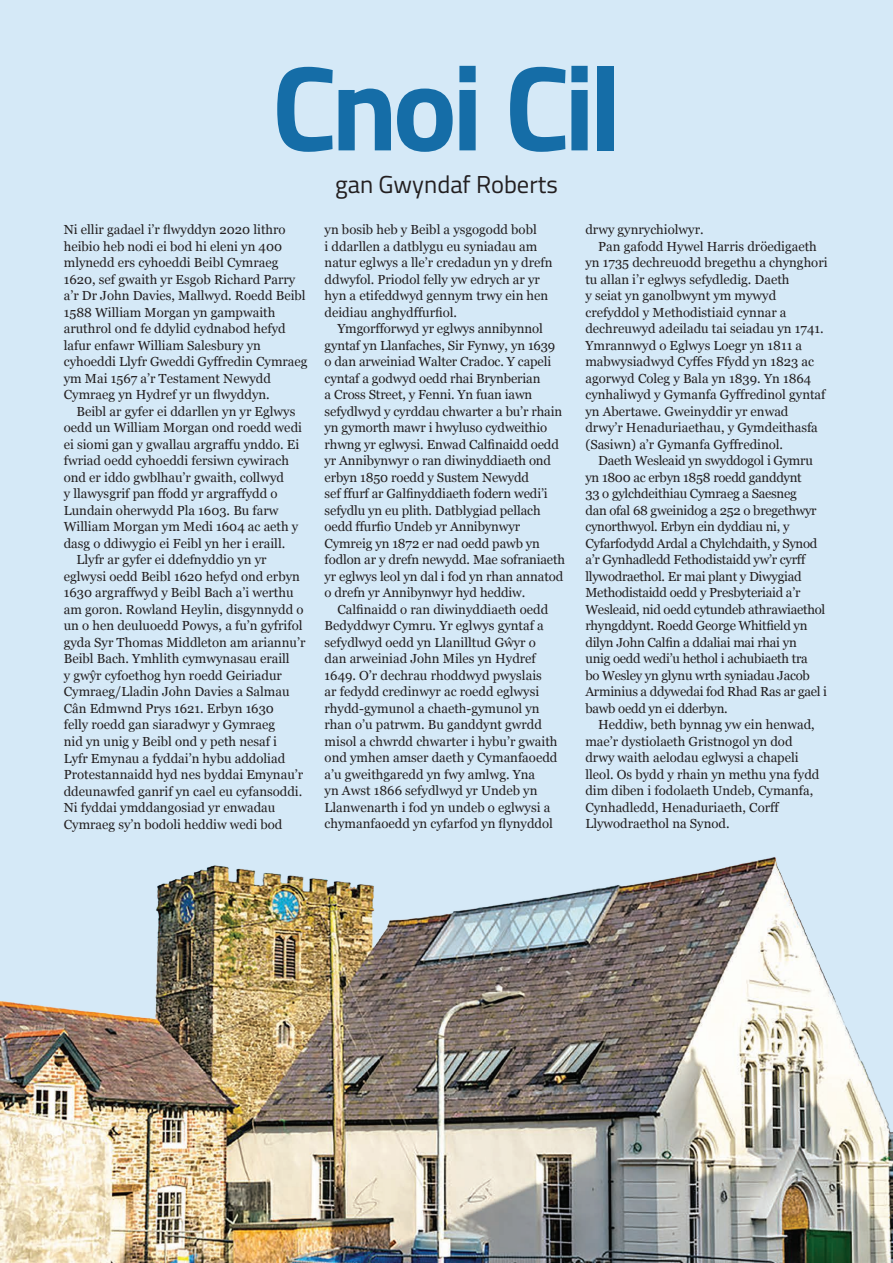
<style>
.page{position:relative;width:893px;height:1263px;background:#fff}
.page>*{position:absolute;margin:0;border:0;box-sizing:border-box;transform-origin:0 0}
.t1{font:700 120.75px "Titillium";letter-spacing:-.05em;color:#156da7}
.t2{font:24.6px "Titillium";color:#231f20}
.t3{font:13.2px/16.5px "Georgia";color:#231f20}
.t4{font:13.2px "Georgia";letter-spacing:-.02em;color:#231f20}
</style>
<div class="page">
<div style="left:0;top:0;width:893px;height:1212px;background:#d5e9f7"></div>
<img style="left:0;top:857px;width:893px;height:406px">
<h1 class="t1" style="left:272px;top:16px;width:351px">Cnoi Cil</h1>
<p class="t3" style="left:64px;top:221px;width:245px">Ni ellir gadael i’r flwyddyn 2020 lithro heibio heb nodi ei bod hi eleni yn 400 mlynedd ers cyhoeddi Beibl Cymraeg 1620, sef gwaith yr Esgob Richard Parry a’r Dr John Davies, Mallwyd. Roedd Beibl 1588 William Morgan yn gampwaith aruthrol ond fe ddylid cydnabod hefyd lafur enfawr William Salesbury yn cyhoeddi Llyfr Gweddi Gyffredin Cymraeg ym Mai 1567 a’r Testament Newydd Cymraeg yn Hydref yr un flwyddyn.</p>
<p class="t3" style="left:77px;top:403px;width:220px">Beibl ar gyfer ei ddarllen yn yr Eglwys</p>
<p class="t3" style="left:64px;top:419px;width:240px">oedd un William Morgan ond roedd wedi</p>
<p class="t3" style="left:64px;top:436px;width:237px">ei siomi gan y gwallau argraffu ynddo. Ei</p>
<p class="t3" style="left:64px;top:452px;width:227px">fwriad oedd cyhoeddi fersiwn cywirach</p>
<p class="t3" style="left:64px;top:469px;width:222px">ond er iddo gwblhau’r gwaith, collwyd</p>
<p class="t3" style="left:64px;top:485px;width:215px">y llawysgrif pan ffodd yr argraffydd o</p>
<p class="t3" style="left:64px;top:502px;width:216px">Lundain oherwydd Pla 1603. Bu farw</p>
<p class="t3" style="left:64px;top:518px;width:236px">William Morgan ym Medi 1604 ac aeth y</p>
<p class="t3" style="left:64px;top:535px;width:223px">dasg o ddiwygio ei Feibl yn her i eraill.</p>
<p class="t3" style="left:77px;top:551px;width:191px">Llyfr ar gyfer ei ddefnyddio yn yr</p>
<p class="t3" style="left:64px;top:568px;width:238px">eglwysi oedd Beibl 1620 hefyd ond erbyn</p>
<p class="t3" style="left:64px;top:584px;width:231px">1630 argraffwyd y Beibl Bach a’i werthu</p>
<p class="t3" style="left:64px;top:601px;width:241px">am goron. Rowland Heylin, disgynnydd o</p>
<p class="t3" style="left:64px;top:617px;width:240px">un o hen deuluoedd Powys, a fu’n gyfrifol</p>
<p class="t3" style="left:64px;top:634px;width:243px">gyda Syr Thomas Middleton am ariannu’r</p>
<p class="t3" style="left:64px;top:650px;width:227px">Beibl Bach. Ymhlith cymwynasau eraill</p>
<p class="t3" style="left:64px;top:667px;width:220px">y gwŷr cyfoethog hyn roedd Geiriadur</p>
<p class="t3" style="left:64px;top:683px;width:227px">Cymraeg/Lladin John Davies a Salmau</p>
<p class="t3" style="left:64px;top:700px;width:212px">Cân Edmwnd Prys 1621. Erbyn 1630</p>
<p class="t3" style="left:64px;top:716px;width:213px">felly roedd gan siaradwyr y Gymraeg</p>
<p class="t3" style="left:64px;top:733px;width:215px">nid yn unig y Beibl ond y peth nesaf i</p>
<p class="t3" style="left:64px;top:749px;width:223px">Lyfr Emynau a fyddai’n hybu addoliad</p>
<p class="t3" style="left:64px;top:766px;width:241px">Protestannaidd hyd nes byddai Emynau’r</p>
<p class="t3" style="left:64px;top:782px;width:240px">ddeunawfed ganrif yn cael eu cyfansoddi.</p>
<p class="t3" style="left:64px;top:799px;width:213px">Ni fyddai ymddangosiad yr enwadau</p>
<p class="t3" style="left:64px;top:815px;width:220px">Cymraeg sy’n bodoli heddiw wedi bod</p>
<h2 class="t2" style="left:335px;top:166px;width:224px">gan Gwyndaf Roberts</h2>
<p class="t3" style="left:325px;top:221px;width:229px">yn bosib heb y Beibl a ysgogodd bobl<br>i ddarllen a datblygu eu syniadau am natur eglwys a lle’r credadun yn y drefn ddwyfol. Priodol felly yw edrych ar yr hyn a etifeddwyd gennym trwy ein hen deidiau anghydffurfiol.</p>
<p class="t3" style="left:325px;top:320px;width:242px;text-indent:13px">Ymgorfforwyd yr eglwys annibynnol gyntaf yn Llanfaches, Sir Fynwy, yn 1639 o dan arweiniad Walter Cradoc. Y capeli cyntaf a godwyd oedd rhai Brynberian<br>a Cross Street, y Fenni. Yn fuan iawn sefydlwyd y cyrddau chwarter a bu’r rhain yn gymorth mawr i hwyluso cydweithio rhwng yr eglwysi. Enwad Calfinaidd oedd yr Annibynwyr o ran diwinyddiaeth ond erbyn 1850 roedd y Sustem Newydd<br>sef ffurf ar Galfinyddiaeth fodern wedi’i sefydlu yn eu plith. Datblygiad pellach oedd ffurfio Undeb yr Annibynwyr Cymreig yn 1872 er nad oedd pawb yn fodlon ar y drefn newydd. Mae sofraniaeth yr eglwys leol yn dal i fod yn rhan annatod o drefn yr Annibynwyr hyd heddiw.</p>
<p class="t3" style="left:325px;top:601px;width:234px;text-indent:13px">Calfinaidd o ran diwinyddiaeth oedd Bedyddwyr Cymru. Yr eglwys gyntaf a sefydlwyd oedd yn Llanilltud Gŵyr o dan arweiniad John Miles yn Hydref 1649. O’r dechrau rhoddwyd pwyslais<br>ar fedydd credinwyr ac roedd eglwysi rhydd-gymunol a chaeth-gymunol yn rhan o’u patrwm. Bu ganddynt gwrdd misol a chwrdd chwarter i hybu’r gwaith ond ymhen amser daeth y Cymanfaoedd a’u gweithgaredd yn fwy amlwg. Yna<br>yn Awst 1866 sefydlwyd yr Undeb yn Llanwenarth i fod yn undeb o eglwysi a chymanfaoedd yn cyfarfod yn flynyddol</p>
<p class="t3" style="left:585px;top:221px;width:120px">drwy gynrychiolwyr.</p>
<p class="t3" style="left:598px;top:237px;width:220px">Pan gafodd Hywel Harris dröedigaeth</p>
<p class="t3" style="left:585px;top:254px;width:244px">yn 1735 dechreuodd bregethu a chynghori</p>
<p class="t3" style="left:585px;top:270px;width:206px">tu allan i’r eglwys sefydledig. Daeth</p>
<p class="t3" style="left:585px;top:287px;width:192px">y seiat yn ganolbwynt ym mywyd</p>
<p class="t3" style="left:585px;top:303px;width:203px">crefyddol y Methodistiaid cynnar a</p>
<p class="t3" style="left:585px;top:320px;width:240px">dechreuwyd adeiladu tai seiadau yn 1741.</p>
<p class="t3" style="left:585px;top:336px;width:218px">Ymrannwyd o Eglwys Loegr yn 1811 a</p>
<p class="t3" style="left:585px;top:353px;width:230px">mabwysiadwyd Cyffes Ffydd yn 1823 ac</p>
<p class="t3" style="left:585px;top:369px;width:227px">agorwyd Coleg y Bala yn 1839. Yn 1864</p>
<p class="t3" style="left:585px;top:386px;width:242px">cynhaliwyd y Gymanfa Gyffredinol gyntaf</p>
<p class="t3" style="left:585px;top:402px;width:205px">yn Abertawe. Gweinyddir yr enwad</p>
<p class="t3" style="left:585px;top:419px;width:234px">drwy’r Henaduriaethau, y Gymdeithasfa</p>
<p class="t3" style="left:585px;top:435px;width:199px">(Sasiwn) a’r Gymanfa Gyffredinol.</p>
<p class="t4" style="left:598px;top:451px;width:216px">Daeth Wesleaid yn swyddogol i Gymru</p>
<p class="t4" style="left:585px;top:468px;width:218px">yn 1800 ac erbyn 1858 roedd ganddynt</p>
<p class="t4" style="left:585px;top:484px;width:213px">33 o gylchdeithiau Cymraeg a Saesneg</p>
<p class="t4" style="left:585px;top:501px;width:233px">dan ofal 68 gweinidog a 252 o bregethwyr</p>
<p class="t4" style="left:585px;top:517px;width:206px">cynorthwyol. Erbyn ein dyddiau ni, y</p>
<p class="t4" style="left:585px;top:534px;width:234px">Cyfarfodydd Ardal a Chylchdaith, y Synod</p>
<p class="t4" style="left:585px;top:550px;width:222px">a’r Gynhadledd Fethodistaidd yw’r cyrff</p>
<p class="t4" style="left:585px;top:567px;width:218px">llywodraethol. Er mai plant y Diwygiad</p>
<p class="t4" style="left:585px;top:583px;width:217px">Methodistaidd oedd y Presbyteriaid a’r</p>
<p class="t4" style="left:585px;top:600px;width:241px">Wesleaid, nid oedd cytundeb athrawiaethol</p>
<p class="t4" style="left:585px;top:616px;width:224px">rhyngddynt. Roedd George Whitfield yn</p>
<p class="t4" style="left:585px;top:633px;width:213px">dilyn John Calfin a ddaliai mai rhai yn</p>
<p class="t4" style="left:585px;top:649px;width:224px">unig oedd wedi’u hethol i achubiaeth tra</p>
<p class="t4" style="left:585px;top:666px;width:226px">bo Wesley yn glynu wrth syniadau Jacob</p>
<p class="t4" style="left:585px;top:682px;width:243px">Arminius a ddywedai fod Rhad Ras ar gael i</p>
<p class="t4" style="left:585px;top:699px;width:144px">bawb oedd yn ei dderbyn.</p>
<p class="t3" style="left:598px;top:716px;width:218px">Heddiw, beth bynnag yw ein henwad,</p>
<p class="t3" style="left:585px;top:732px;width:209px">mae’r dystiolaeth Gristnogol yn dod</p>
<p class="t3" style="left:585px;top:749px;width:215px">drwy waith aelodau eglwysi a chapeli</p>
<p class="t3" style="left:585px;top:765px;width:235px">lleol. Os bydd y rhain yn methu yna fydd</p>
<p class="t3" style="left:585px;top:782px;width:229px">dim diben i fodolaeth Undeb, Cymanfa,</p>
<p class="t3" style="left:585px;top:798px;width:196px">Cynhadledd, Henaduriaeth, Corff</p>
<p class="t3" style="left:585px;top:815px;width:146px">Llywodraethol na Synod.</p>
</div>
